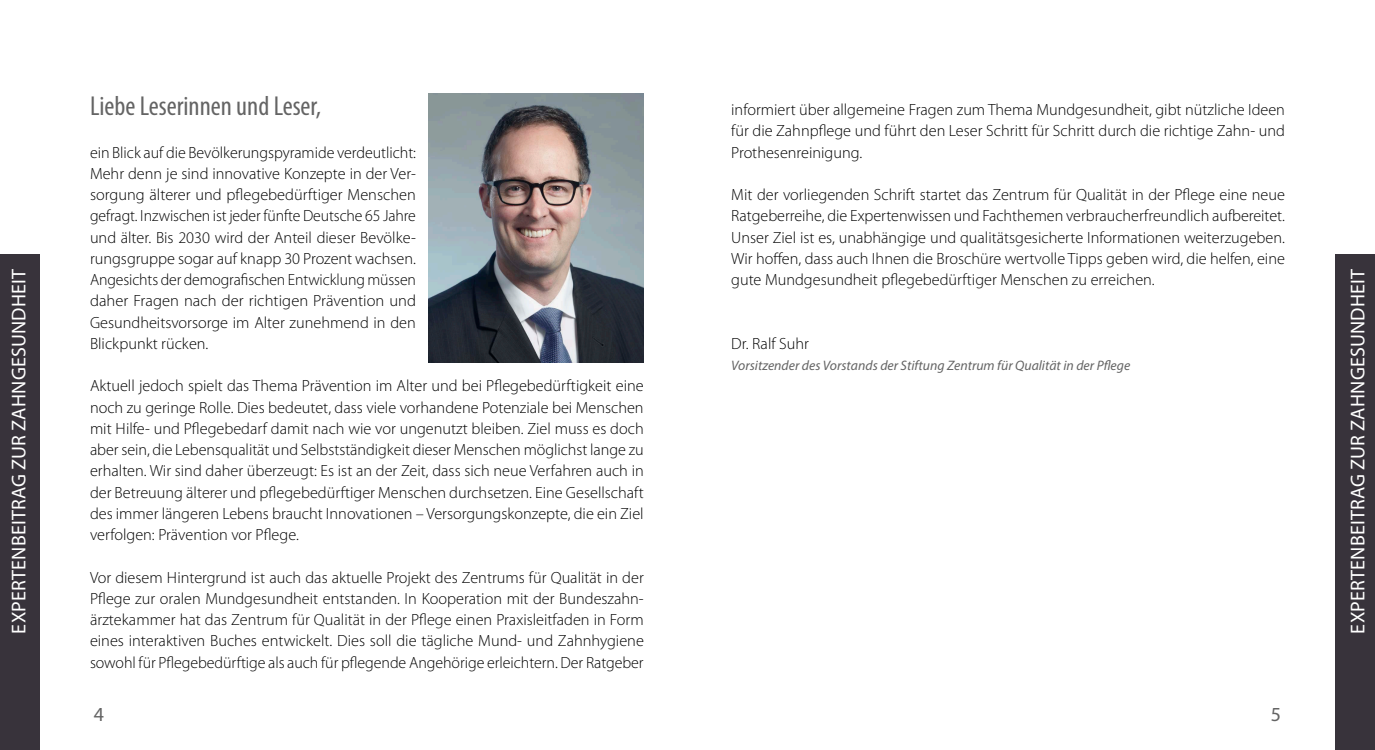
<style>
.page{position:relative;width:1375px;height:750px;background:#fff}
.page>*{position:absolute;margin:0;border:0;box-sizing:border-box;transform-origin:0 0}
.Headline{font:condensed 27.5px "Myriad Pro";color:#646464}
.t1{font:20px "Myriad Pro";letter-spacing:.015em;color:#fff}
.Rubrik{font:20px "Myriad Pro";color:#646464}
.Fließtext{font:300 16.25px/21.2px "Myriad Pro";color:#000;text-align:justify}
.Fließtext-2{font:italic 13.75px "Myriad Pro";color:#646464}
</style>
<div class="page">
<div style="left:0;top:254px;width:40px;height:496px;background:#38333b"></div>
<div style="left:1335px;top:254px;width:40px;height:496px;background:#38333b"></div>
<img style="left:428px;top:94px;width:216px;height:268px">
<p class="Headline" style="left:90px;top:89px;width:233px">Liebe Leserinnen und Leser,</p>
<p class="Fließtext" style="left:90px;top:141px;width:328px">ein Blick auf die Bevölkerungspyramide verdeutlicht:<br>Mehr denn je sind innovative Konzepte in der Ver&shy;sorgung älterer und pflegebedürftiger Menschen gefragt. Inzwischen ist jeder fünfte Deutsche 65 Jahre und älter. Bis 2030 wird der Anteil dieser Bevölke&shy;rungsgruppe sogar auf knapp 30 Prozent wachsen.<br>Angesichts der demografischen Entwicklung müssen daher Fragen nach der richtigen Prävention und Gesundheitsvorsorge im Alter zunehmend in den Blickpunkt rücken.</p>
<p class="Fließtext" style="left:90px;top:375px;width:555px">Aktuell jedoch spielt das Thema Prävention im Alter und bei Pflegebedürftigkeit eine noch zu geringe Rolle. Dies bedeutet, dass viele vorhandene Potenziale bei Menschen mit Hilfe- und Pflegebedarf damit nach wie vor ungenutzt bleiben. Ziel muss es doch aber sein, die Lebensqualität und Selbstständigkeit dieser Menschen möglichst lange zu erhalten. Wir sind daher überzeugt: Es ist an der Zeit, dass sich neue Verfahren auch in der Betreuung älterer und pflegebedürftiger Menschen durchsetzen. Eine Gesellschaft des immer längeren Lebens braucht Innovationen – Versorgungskonzepte, die ein Ziel verfolgen: Prävention vor Pflege.</p>
<p class="Fließtext" style="left:90px;top:566px;width:555px">Vor diesem Hintergrund ist auch das aktuelle Projekt des Zentrums für Qualität in der Pflege zur oralen Mundgesundheit entstanden. In Kooperation mit der Bundeszahn&shy;ärztekammer hat das Zentrum für Qualität in der Pflege einen Praxisleitfaden in Form eines interaktiven Buches entwickelt. Dies soll die tägliche Mund- und Zahnhygiene sowohl für Pflegebedürftige als auch für pflegende Angehörige erleichtern. Der Ratgeber</p>
<p class="Fließtext" style="left:731px;top:99px;width:555px">informiert über allgemeine Fragen zum Thema Mundgesundheit, gibt nützliche Ideen für die Zahnpflege und führt den Leser Schritt für Schritt durch die richtige Zahn- und Prothesenreinigung.</p>
<p class="Fließtext" style="left:731px;top:184px;width:555px">Mit der vorliegenden Schrift startet das Zentrum für Qualität in der Pflege eine neue Ratgeberreihe, die Expertenwissen und Fachthemen verbraucherfreundlich aufbereitet.<br>Unser Ziel ist es, unabhängige und qualitätsgesicherte Informationen weiterzugeben.<br>Wir hoffen, dass auch Ihnen die Broschüre wertvolle Tipps geben wird, die helfen, eine gute Mundgesundheit pflegebedürftiger Menschen zu erreichen.</p>
<p class="t1" style="left:7px;top:634px;width:366px;rotate:-90deg">EXPERTENBEITRAG ZUR ZAHNGESUNDHEIT</p>
<p class="t1" style="left:1345px;top:634px;width:366px;rotate:-90deg">EXPERTENBEITRAG ZUR ZAHNGESUNDHEIT</p>
<p class="Fließtext" style="left:731px;top:333px;width:79px">Dr. Ralf Suhr</p>
<p class="Fließtext-2" style="left:731px;top:357px;width:400px">Vorsitzender des Vorstands der Stiftung Zentrum für Qualität in der Pflege</p>
<p class="Rubrik" style="left:94px;top:702px;width:12px">4</p>
<p class="Rubrik" style="left:1271px;top:702px;width:12px">5</p>
</div>
